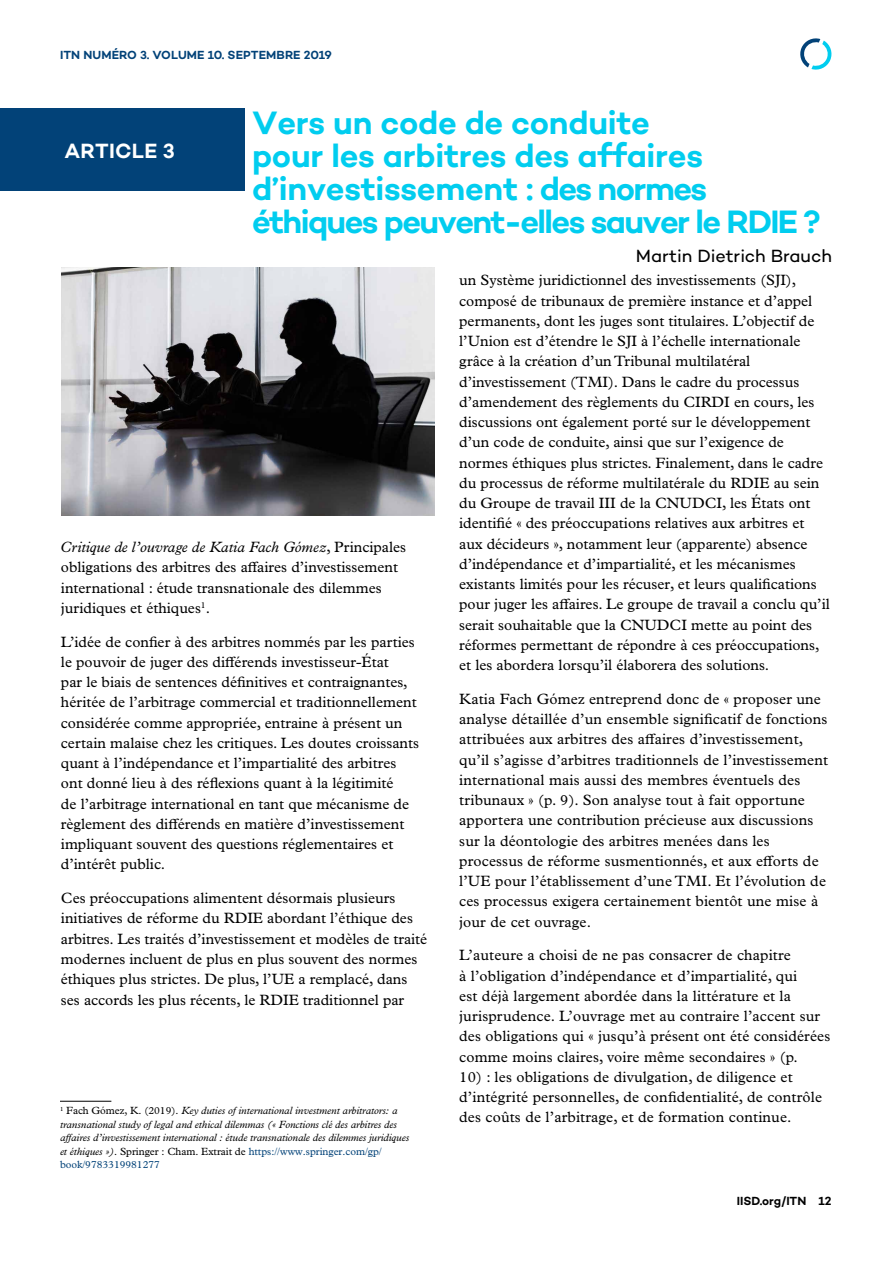
<style>
.page{position:relative;width:893px;height:1263px;background:#fff}
.page>*{position:absolute;margin:0;border:0;box-sizing:border-box;transform-origin:0 0}
.t1{font:600 33px/33px "Campton";letter-spacing:-.01em;color:#01cdef}
.t2{font:600 21px "Campton";color:#fff}
.t3{font:18px "Campton";color:#000}
.t4{font:15px/20.2px "Plantin MT Pro";color:#000}
.t5{font:600 12px "Campton";color:#024278}
.t6{font:600 12px "Campton";letter-spacing:-.005em;color:#000}
.t7{font:italic 10.5px/13.5px "Plantin MT Pro";letter-spacing:-.005em;color:#000}
.s1{font-style:italic}
.s2{font-style:normal}
.s3{font-style:normal;color:#024278}
</style>
<div class="page">
<svg style="left:800px;top:38px;width:32px;height:32px"></svg>
<div style="left:0;top:108px;width:245px;height:82px;background:#024278"></div>
<img style="left:62px;top:267px;width:372px;height:248px">
<hr style="left:60px;top:1101px;width:51px;height:1px;background:#000">
<p class="t5" style="left:60px;top:47px;width:273px">ITN NUMÉRO 3. Volum e 10. SEPTEMBRE 2019</p>
<h2 class="t2" style="left:64px;top:137px;width:66px">ARTICLE</h2>
<h2 class="t2" style="left:163px;top:137px;width:13px">3</h2>
<h1 class="t1" style="left:252px;top:106px;width:570px">Vers un code de conduite<br>pour les arbitres des affaires d’investissement : des normes éthiques peuvent-elles sauver le RDIE ?</h1>
<p class="t3" style="left:636px;top:245px;width:198px">Martin Dietrich Brauch</p>
<p class="t4" style="left:61px;top:537px;width:347px"><span class="s1">Critique de l’ouvrage de Katia Fach Gómez</span>, Principales obligations des arbitres des affaires d’investissement international : étude transnationale des dilemmes juridiques et éthiques<sup>1</sup>.</p>
<p class="t4" style="left:61px;top:632px;width:360px">L’idée de confier à des arbitres nommés par les parties le pouvoir de juger des différends investisseur-État<br>par le biais de sentences définitives et contraignantes, héritée de l’arbitrage commercial et traditionnellement considérée comme appropriée, entraine à présent un certain malaise chez les critiques. Les doutes croissants quant à l’indépendance et l’impartialité des arbitres ont donné lieu à des réflexions quant à la légitimité<br>de l’arbitrage international en tant que mécanisme de règlement des différends en matière d’investissement impliquant souvent des questions réglementaires et d’intérêt public.</p>
<p class="t4" style="left:61px;top:888px;width:368px">Ces préoccupations alimentent désormais plusieurs initiatives de réforme du RDIE abordant l’éthique des arbitres. Les traités d’investissement et modèles de traité modernes incluent de plus en plus souvent des normes éthiques plus strictes. De plus, l’UE a remplacé, dans ses accords les plus récents, le RDIE traditionnel par</p>
<p class="t7" style="left:60px;top:1104px;width:351px"><sup>1</sup> <span class="s2">Fach Gómez, K. (2019).</span> Key duties of international investment arbitrators: a transnational study of legal and ethical dilemmas (« Fonctions clé des arbitres des affaires d’investissement international : étude transnationale des dilemmes juridiques et éthiques »)<span class="s2">. Springer : Cham. Extrait de</span> <span class="s3">https://www.springer.com/gp/ book/9783319981277</span></p>
<p class="t4" style="left:459px;top:270px;width:372px">un Système juridictionnel des investissements (SJI), composé de tribunaux de première instance et d’appel permanents, dont les juges sont titulaires. L’objectif de l’Union est d’étendre le SJI à l’échelle internationale grâce à la création d’un Tribunal multilatéral d’investissement (TMI). Dans le cadre du processus d’amendement des règlements du CIRDI en cours, les discussions ont également porté sur le développement d’un code de conduite, ainsi que sur l’exigence de normes éthiques plus strictes. Finalement, dans le cadre du processus de réforme multilatérale du RDIE au sein du Groupe de travail III de la CNUDCI, les États ont identifié « des préoccupations relatives aux arbitres et aux décideurs », notamment leur (apparente) absence d’indépendance et d’impartialité, et les mécanismes existants limités pour les récuser, et leurs qualifications pour juger les affaires. Le groupe de travail a conclu qu’il serait souhaitable que la CNUDCI mette au point des réformes permettant de répondre à ces préoccupations, et les abordera lorsqu’il élaborera des solutions.</p>
<p class="t4" style="left:459px;top:689px;width:370px">Katia Fach Gómez entreprend donc de « proposer une analyse détaillée d’un ensemble significatif de fonctions attribuées aux arbitres des affaires d’investissement, qu’il s’agisse d’arbitres traditionnels de l’investissement international mais aussi des membres éventuels des tribunaux » (p. 9). Son analyse tout à fait opportune apportera une contribution précieuse aux discussions sur la déontologie des arbitres menées dans les processus de réforme susmentionnés, et aux efforts de l’UE pour l’établissement d’une TMI. Et l’évolution de ces processus exigera certainement bientôt une mise à jour de cet ouvrage.</p>
<p class="t4" style="left:459px;top:945px;width:373px">L’auteure a choisi de ne pas consacrer de chapitre<br>à l’obligation d’indépendance et d’impartialité, qui<br>est déjà largement abordée dans la littérature et la jurisprudence. L’ouvrage met au contraire l’accent sur des obligations qui « jusqu’à présent ont été considérées comme moins claires, voire même secondaires » (p.</p>
<p class="t4" style="left:459px;top:1067px;width:364px">10) : les obligations de divulgation, de diligence et d’intégrité personnelles, de confidentialité, de contrôle des coûts de l’arbitrage, et de formation continue.</p>
<p class="t6" style="left:737px;top:1193px;width:96px">IISD.org/ITN 12</p>
</div>
